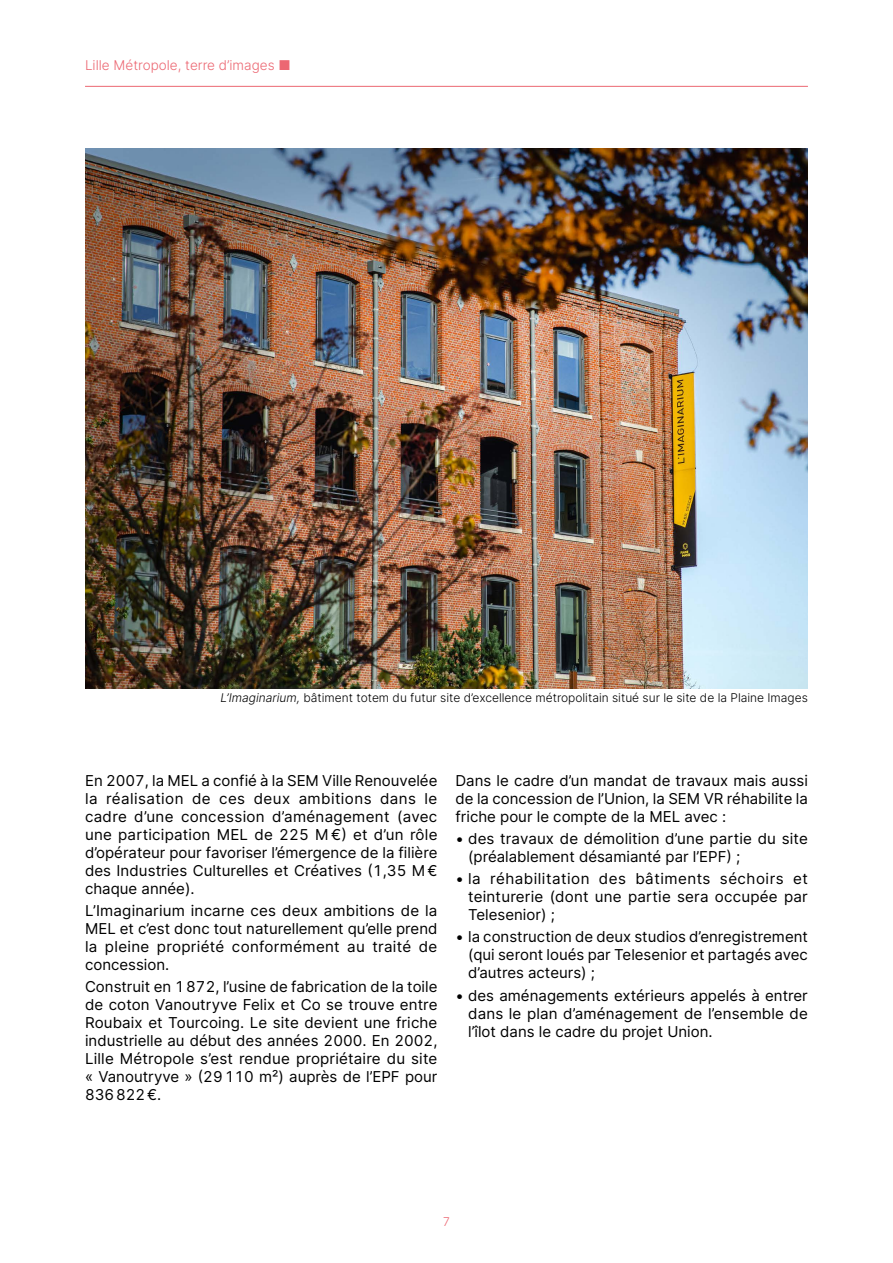
<style>
.page{position:relative;width:893px;height:1263px;background:#fff}
.page>*{position:absolute;margin:0;border:0;box-sizing:border-box;transform-origin:0 0}
.t1{font:15px/18px "Inter";color:#000;text-align:justify}
.t2{font:13.5px "Inter";color:#ec6772}
.t3{font:12px "Inter";color:#000}
.t4{font:12px "Inter";color:#ec6772}
</style>
<div class="page">
<hr style="left:85px;top:86px;width:723px;height:1px;background:#ec6772">
<img style="left:85px;top:149px;width:723px;height:540px">
<p class="t2" style="left:85px;top:56px;width:207px">Lille Métropole, terre d’images ■</p>
<p class="t3" style="left:220px;top:688px;width:589px">L’Imaginarium, bâtiment totem du futur site d’excellence métropolitain situé sur le site de la Plaine Images</p>
<p class="t1" style="left:85px;top:771px;width:354px">En 2007, la MEL a confié à la SEM Ville Renouvelée la réalisation de ces deux ambitions dans le cadre d’une concession d’aménagement (avec une participation MEL de 225 M €) et d’un rôle d’opérateur pour favoriser l’émergence de la filière des Industries Culturelles et Créatives (1,35 M€ chaque année).</p>
<p class="t1" style="left:85px;top:901px;width:354px">L’Imaginarium incarne ces deux ambitions de la MEL et c’est donc tout naturellement qu’elle prend la pleine propriété conformément au traité de concession.</p>
<p class="t1" style="left:85px;top:977px;width:354px">Construit en 1872, l’usine de fabrication de la toile de coton Vanoutryve Felix et Co se trouve entre Roubaix et Tourcoing. Le site devient une friche industrielle au début des années 2000. En 2002, Lille Métropole s’est rendue propriétaire du site « Vanoutryve » (29110 m²) auprès de l’EPF pour 836822€.</p>
<p class="t1" style="left:455px;top:771px;width:354px">Dans le cadre d’un mandat de travaux mais aussi de la concession de l’Union, la SEM VR réhabilite la friche pour le compte de la MEL avec :</p>
<p class="t1" style="left:468px;top:829px;width:341px;text-indent:-13px">• des travaux de démolition d’une partie du site (préalablement désamianté par l’EPF) ;</p>
<p class="t1" style="left:468px;top:869px;width:341px;text-indent:-13px">• la réhabilitation des bâtiments séchoirs et teinturerie (dont une partie sera occupée par Telesenior) ;</p>
<p class="t1" style="left:468px;top:928px;width:341px;text-indent:-13px">• la construction de deux studios d’enregistrement (qui seront loués par Telesenior et partagés avec d’autres acteurs) ;</p>
<p class="t1" style="left:468px;top:986px;width:341px;text-indent:-13px">• des aménagements extérieurs appelés à entrer dans le plan d’aménagement de l’ensemble de l’îlot dans le cadre du projet Union.</p>
<p class="t4" style="left:443px;top:1213px;width:8px">7</p>
</div>
